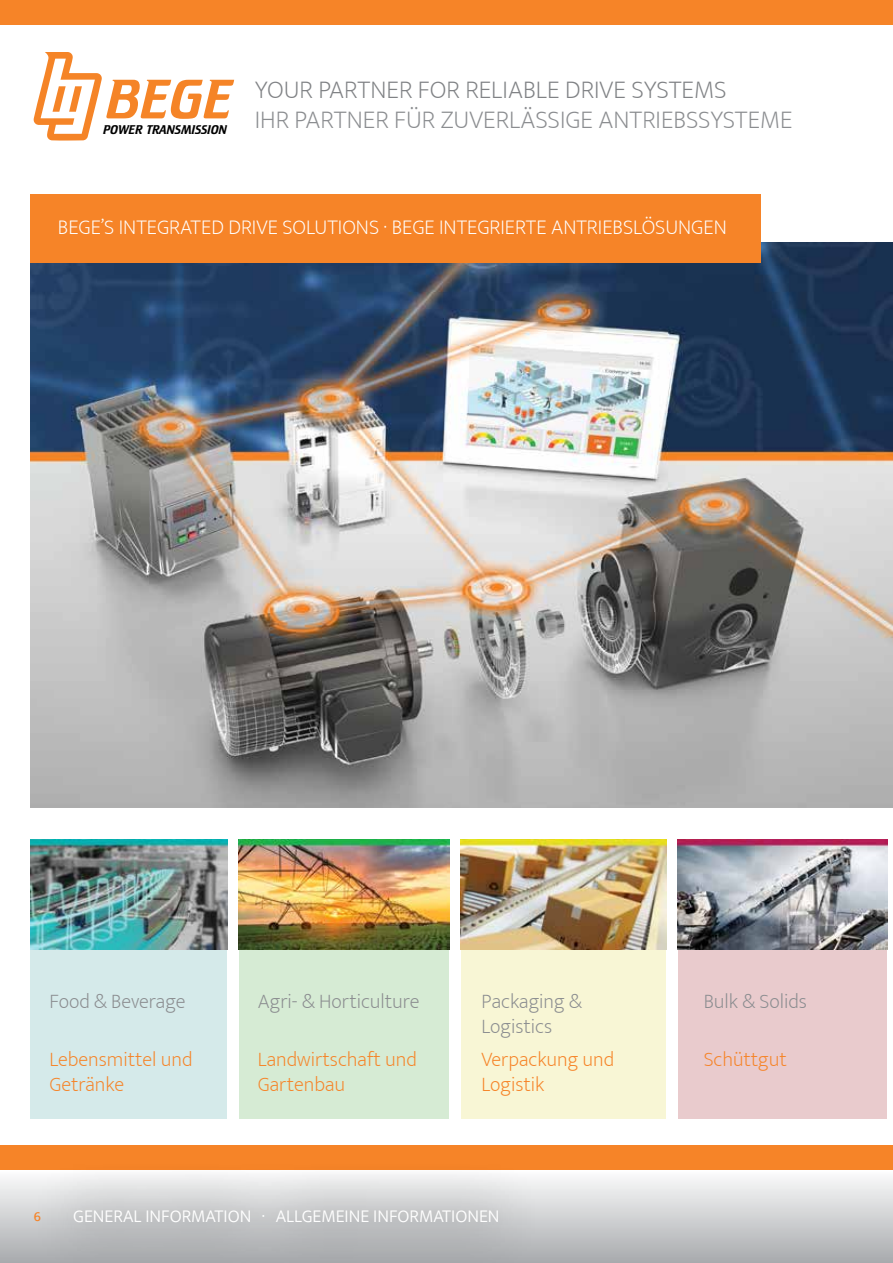
<style>
.page{position:relative;width:893px;height:1263px;background:#fff}
.page>*{position:absolute;margin:0;border:0;box-sizing:border-box;transform-origin:0 0}
.t1{font:200 25.5px "Ek Mukta";color:#8b8d90}
.t2{font:200 25.5px "Ek Mukta";color:#808285}
.t3{font:200 21px "Ek Mukta";color:#fff}
.t4{font:200 20.55px/24.8px "Ek Mukta";color:#f68428}
.t5{font:200 20.55px/24.8px "Ek Mukta";color:#8b8d90}
.t6{font:300 18px "Ek Mukta";color:#fff}
.t7{font:500 13.5px "Ek Mukta";color:#f68428}
</style>
<div class="page">
<div style="left:0;top:1170px;width:893px;height:93px;background:linear-gradient(to bottom,#fcfcfd,#a8aaad)"></div>
<div style="left:0;top:1145px;width:893px;height:25px;background:#f68428"></div>
<div style="left:26px;top:1157px;width:521px;height:106px;background:#000;opacity:.38"></div>
<div style="left:0;top:0;width:893px;height:24px;background:#f68428"></div>
<svg style="left:34px;top:52px;width:200px;height:89px"></svg>
<div style="left:234px;top:883px;width:227px;height:236px;background:#d6ebd4"></div>
<div style="left:455px;top:883px;width:224px;height:236px;background:#f8f6d5"></div>
<div style="left:673px;top:883px;width:220px;height:236px;background:#e9cbcd"></div>
<div style="left:31px;top:883px;width:206px;height:236px;background:#d5eaea"></div>
<div style="left:228px;top:839px;width:11px;height:284px;background:#fff"></div>
<div style="left:449px;top:839px;width:11px;height:284px;background:#fff"></div>
<div style="left:666px;top:839px;width:12px;height:284px;background:#fff"></div>
<div style="left:888px;top:839px;width:5px;height:284px;background:#fff"></div>
<img style="left:30px;top:242px;width:863px;height:566px">
<div style="left:30px;top:194px;width:731px;height:68px;background:#f68428"></div>
<img style="left:31px;top:839px;width:197px;height:110px">
<img style="left:239px;top:839px;width:210px;height:110px">
<img style="left:460px;top:839px;width:206px;height:110px">
<img style="left:678px;top:839px;width:210px;height:110px">
<p class="t2" style="left:255px;top:69px;width:474px">YOUR PARTNER FOR RELIABLE DRIVE SYSTEMS</p>
<p class="t1" style="left:103px;top:100px;width:690px"><sub>POWER</sub> <sub>TRANSMISSION</sub> IHR PARTNER FÜR ZUVERLÄSSIGE ANTRIEBSSYSTEME</p>
<p class="t3" style="left:58px;top:211px;width:670px">BEGE’S INTEGRATED DRIVE SOLUTIONS · BEGE INTEGRIERTE ANTRIEBSLÖSUNGEN</p>
<p class="t5" style="left:50px;top:989px;width:137px">Food &amp; Beverage</p>
<p class="t4" style="left:50px;top:1047px;width:144px">Lebensmittel und<br>Getränke</p>
<p class="t5" style="left:258px;top:989px;width:163px">Agri- &amp; Horticulture</p>
<p class="t4" style="left:258px;top:1047px;width:160px">Landwirtschaft und<br>Gartenbau</p>
<p class="t5" style="left:481px;top:989px;width:102px">Packaging &amp;<br>Logistics</p>
<p class="t4" style="left:481px;top:1047px;width:134px">Verpackung und<br>Logistik</p>
<p class="t7" style="left:34px;top:1208px;width:9px">6</p>
<p class="t6" style="left:73px;top:1205px;width:428px">GENERAL INFORMATION · ALLGEMEINE INFORMATIONEN</p>
<p class="t5" style="left:704px;top:989px;width:105px">Bulk &amp; Solids</p>
<p class="t4" style="left:704px;top:1047px;width:84px">Schüttgut</p>
</div>
